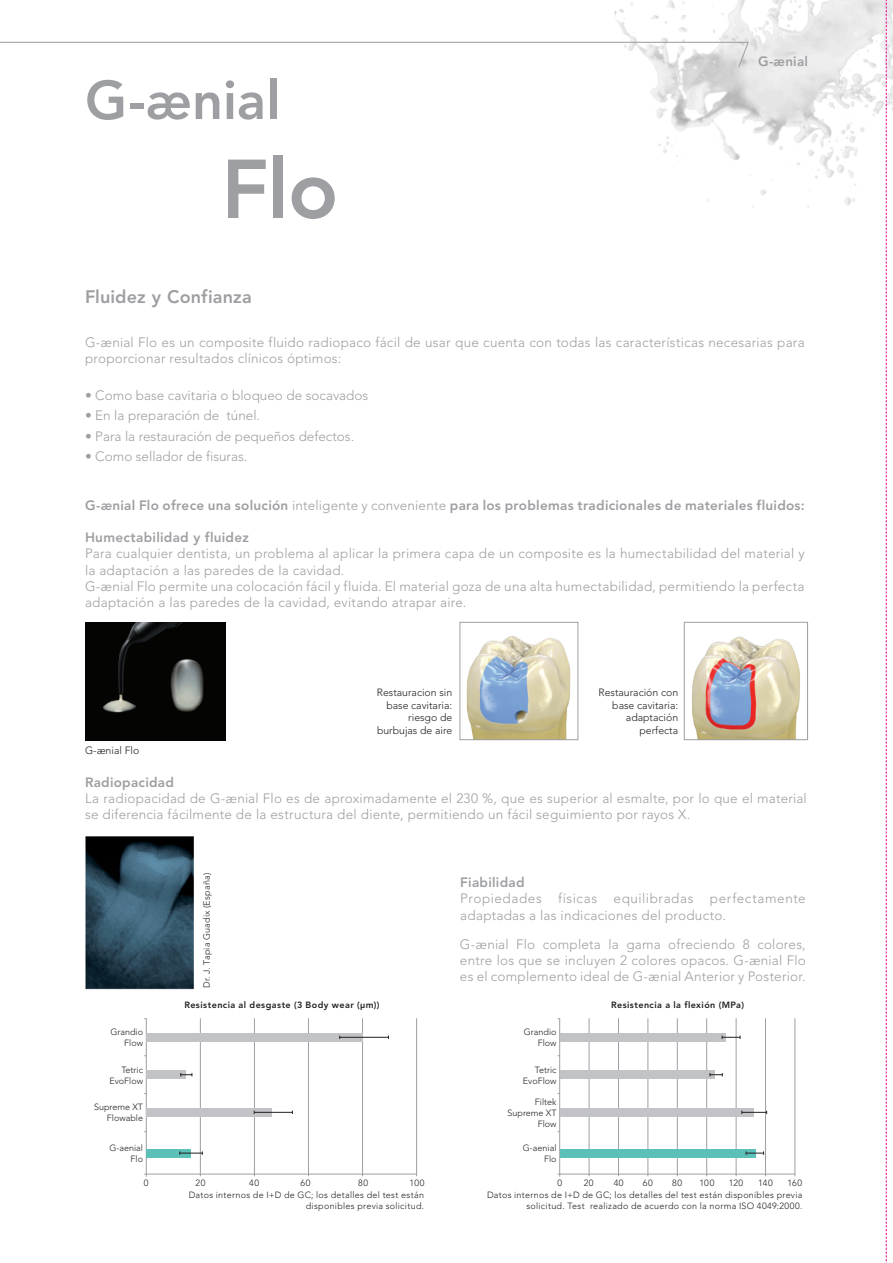
<style>
.page{position:relative;width:893px;height:1263px;background:#fff}
.page>*{position:absolute;margin:0;border:0;box-sizing:border-box;transform-origin:0 0}
.t1{font:800 82.5px "Avenir";color:#9d9fa2}
.t2{font:800 54px "Avenir";color:#9d9fa2}
.t3{font:800 18px "Avenir";letter-spacing:.005em;color:#9d9fa2}
.t4{font:300 13.5px/16.2px "Avenir";letter-spacing:.015em;color:#9d9fa2}
.t5{font:800 13.5px "Avenir";letter-spacing:.02em;color:#9d9fa2}
.t6{font:300 13.5px/16.2px "Avenir";letter-spacing:.035em;color:#9d9fa2}
.t7{font:300 10.5px/12.6px "Avenir";color:#231f20;text-align:right}
.t8{font:300 9px/10.8px "Avenir";letter-spacing:.025em;color:#231f20;text-align:right}
.t9{font:300 9px/10.8px "Avenir";color:#231f20;text-align:right}
.t10{font:800 9px "Avenir";letter-spacing:.05em;color:#231f20}
.s1{font-weight:300}
</style>
<div class="page">
<img style="left:614px;top:0;width:279px;height:211px">
<svg style="left:0;top:41px;width:750px;height:28px"></svg>
<img style="left:85px;top:622px;width:140px;height:119px">
<img style="left:466px;top:635px;width:105px;height:103px">
<div style="left:460px;top:622px;width:118px;height:118px;border:1px solid #9d9fa2"></div>
<img style="left:692px;top:636px;width:108px;height:102px">
<div style="left:684px;top:622px;width:124px;height:118px;border:1px solid #9d9fa2"></div>
<hr style="left:144px;top:1174px;width:273px;height:1px;background:#9d9fa2">
<hr style="left:416px;top:1018px;width:1px;height:158px;background:#9d9fa2">
<hr style="left:362px;top:1018px;width:1px;height:158px;background:#9d9fa2">
<hr style="left:254px;top:1018px;width:1px;height:158px;background:#9d9fa2">
<hr style="left:200px;top:1018px;width:1px;height:158px;background:#9d9fa2">
<hr style="left:308px;top:1018px;width:1px;height:158px;background:#9d9fa2">
<hr style="left:146px;top:1018px;width:1px;height:159px;background:#9d9fa2">
<div style="left:146px;top:1033px;width:217px;height:8px;background:#c2c3c6"></div>
<hr style="left:340px;top:1037px;width:48px;height:1px;background:#231f20">
<div style="left:146px;top:1070px;width:40px;height:9px;background:#c2c3c6"></div>
<svg style="left:180px;top:1073px;width:13px;height:3px"></svg>
<div style="left:146px;top:1108px;width:125px;height:8px;background:#c2c3c6"></div>
<hr style="left:254px;top:1112px;width:38px;height:1px;background:#231f20">
<div style="left:146px;top:1149px;width:45px;height:8px;background:#5bc0b7"></div>
<svg style="left:179px;top:1151px;width:24px;height:4px"></svg>
<hr style="left:558px;top:1174px;width:237px;height:1px;background:#9d9fa2">
<hr style="left:794px;top:1018px;width:1px;height:158px;background:#9d9fa2">
<hr style="left:736px;top:1018px;width:1px;height:158px;background:#9d9fa2">
<hr style="left:677px;top:1018px;width:1px;height:158px;background:#9d9fa2">
<hr style="left:618px;top:1018px;width:1px;height:158px;background:#9d9fa2">
<hr style="left:589px;top:1018px;width:1px;height:158px;background:#9d9fa2">
<hr style="left:647px;top:1018px;width:1px;height:158px;background:#9d9fa2">
<hr style="left:706px;top:1018px;width:1px;height:158px;background:#9d9fa2">
<hr style="left:765px;top:1018px;width:1px;height:158px;background:#9d9fa2">
<hr style="left:559px;top:1018px;width:1px;height:159px;background:#9d9fa2">
<div style="left:560px;top:1033px;width:166px;height:8px;background:#c2c3c6"></div>
<svg style="left:722px;top:1035px;width:19px;height:4px"></svg>
<div style="left:560px;top:1070px;width:155px;height:9px;background:#c2c3c6"></div>
<svg style="left:710px;top:1073px;width:13px;height:3px"></svg>
<div style="left:560px;top:1108px;width:193px;height:8px;background:#c2c3c6"></div>
<svg style="left:741px;top:1111px;width:26px;height:3px"></svg>
<div style="left:560px;top:1149px;width:195px;height:8px;background:#5bc0b7"></div>
<svg style="left:746px;top:1151px;width:18px;height:4px"></svg>
<img style="left:85px;top:836px;width:109px;height:153px">
<svg style="left:886px;top:0;width:1px;height:1263px"></svg>
<p class="t2" style="left:85px;top:68px;width:197px">G-ænial</p>
<p class="t1" style="left:221px;top:141px;width:118px">Flo</p>
<p class="t3" style="left:85px;top:286px;width:168px">Fluidez y Confianza</p>
<p class="t5" style="left:758px;top:53px;width:51px">G-ænial</p>
<p class="t4" style="left:85px;top:334px;width:721px">G-ænial Flo es un composite fluido radiopaco fácil de usar que cuenta con todas las características necesarias para proporcionar resultados clínicos óptimos:</p>
<p class="t4" style="left:85px;top:387px;width:285px">• Como base cavitaria o bloqueo de socavados</p>
<p class="t4" style="left:85px;top:408px;width:177px">• En la preparación de túnel.</p>
<p class="t4" style="left:85px;top:428px;width:271px">• Para la restauración de pequeños defectos.</p>
<p class="t4" style="left:85px;top:448px;width:164px">• Como sellador de fisuras.</p>
<p class="t5" style="left:85px;top:497px;width:721px">G-ænial Flo ofrece una solución <span class="s1">inteligente y conveniente</span> para los problemas tradicionales de materiales fluidos:</p>
<p class="t5" style="left:85px;top:530px;width:165px">Humectabilidad y fluidez</p>
<p class="t4" style="left:85px;top:546px;width:721px">Para cualquier dentista, un problema al aplicar la primera capa de un composite es la humectabilidad del material y la adaptación a las paredes de la cavidad.</p>
<p class="t4" style="left:85px;top:578px;width:721px">G-ænial Flo permite una colocación fácil y fluida. El material goza de una alta humectabilidad, permitiendo la perfecta adaptación a las paredes de la cavidad, evitando atrapar aire.</p>
<p class="t7" style="left:85px;top:744px;width:56px">G-ænial Flo</p>
<p class="t7" style="left:377px;top:686px;width:77px">Restauracion sin base cavitaria: riesgo de burbujas de aire</p>
<p class="t7" style="left:598px;top:686px;width:81px">Restauración con base cavitaria: adaptación perfecta</p>
<p class="t5" style="left:85px;top:774px;width:91px">Radiopacidad</p>
<p class="t4" style="left:85px;top:790px;width:723px">La radiopacidad de G-ænial Flo es de aproximadamente el 230 %, que es superior al esmalte, por lo que el material se diferencia fácilmente de la estructura del diente, permitiendo un fácil seguimiento por rayos X.</p>
<p class="t9" style="left:110px;top:1027px;width:34px">Grandio<br>Flow</p>
<p class="t9" style="left:109px;top:1064px;width:35px">Tetric<br>EvoFlow</p>
<p class="t9" style="left:94px;top:1102px;width:51px">Supreme XT<br>Flowable</p>
<p class="t9" style="left:109px;top:1142px;width:35px">G-aenial<br>Flo</p>
<p class="t8" style="left:201px;top:988px;width:117px;rotate:-90deg">Dr. J. Tapia Guadix (España)</p>
<p class="t10" style="left:184px;top:1000px;width:196px">Resistencia al desgaste (3 Body wear (μm))</p>
<p class="t5" style="left:460px;top:874px;width:66px">Fiabilidad</p>
<p class="t6" style="left:460px;top:890px;width:347px">Propiedades físicas equilibradas perfectamente adaptadas a las indicaciones del producto.</p>
<p class="t4" style="left:460px;top:936px;width:347px;text-align:justify">G-ænial Flo completa la gama ofreciendo 8 colores, entre los que se incluyen 2 colores opacos. G-ænial Flo es el complemento ideal de G-ænial Anterior y Posterior.</p>
<p class="t9" style="left:524px;top:1027px;width:34px">Grandio<br>Flow</p>
<p class="t9" style="left:523px;top:1064px;width:35px">Tetric<br>EvoFlow</p>
<p class="t9" style="left:507px;top:1096px;width:51px">Filtek<br>Supreme XT<br>Flow</p>
<p class="t9" style="left:523px;top:1142px;width:35px">G-aenial<br>Flo</p>
<p class="t10" style="left:611px;top:1000px;width:134px">Resistencia a la flexión (MPa)</p>
<p class="t8" style="left:144px;top:1177px;width:6px">0</p>
<p class="t8" style="left:195px;top:1177px;width:11px">20</p>
<p class="t8" style="left:249px;top:1177px;width:11px">40</p>
<p class="t8" style="left:300px;top:1177px;width:11px">60</p>
<p class="t8" style="left:358px;top:1177px;width:11px">80</p>
<p class="t8" style="left:410px;top:1177px;width:16px">100</p>
<p class="t8" style="left:558px;top:1177px;width:6px">0</p>
<p class="t8" style="left:584px;top:1177px;width:11px">20</p>
<p class="t8" style="left:614px;top:1177px;width:11px">40</p>
<p class="t8" style="left:643px;top:1177px;width:11px">60</p>
<p class="t8" style="left:672px;top:1177px;width:11px">80</p>
<p class="t8" style="left:699px;top:1177px;width:16px">100</p>
<p class="t8" style="left:729px;top:1177px;width:16px">120</p>
<p class="t8" style="left:758px;top:1177px;width:16px">140</p>
<p class="t8" style="left:787px;top:1177px;width:16px">160</p>
<p class="t8" style="left:189px;top:1189px;width:237px">Datos internos de I+D de GC; los detalles del test están disponibles previa solicitud.</p>
<p class="t8" style="left:487px;top:1189px;width:317px">Datos internos de I+D de GC; los detalles del test están disponibles previa solicitud. Test realizado de acuerdo con la norma ISO 4049:2000.</p>
</div>
